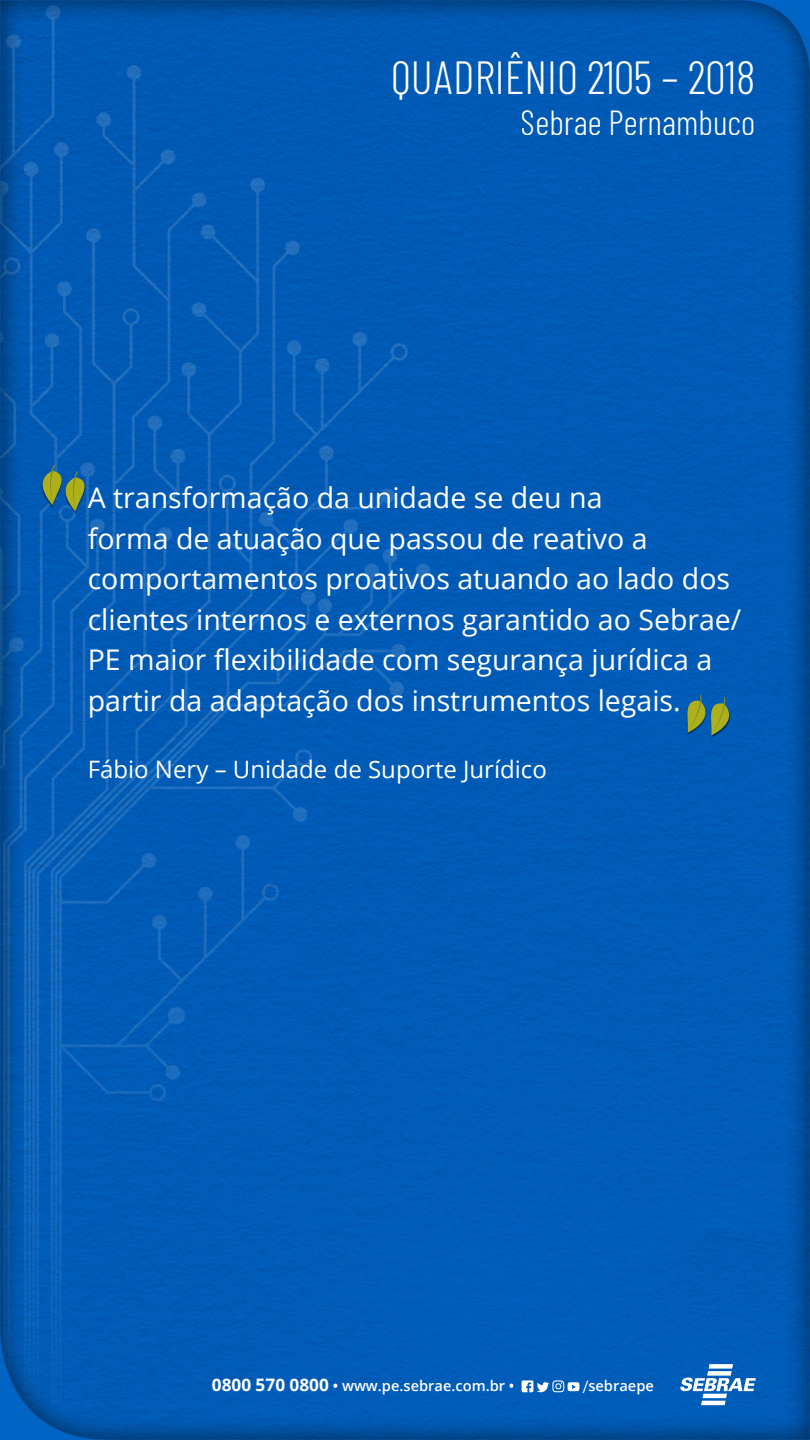
<style>
.page{position:relative;width:810px;height:1440px;background:#fff}
.page>*{position:absolute;margin:0;border:0;box-sizing:border-box;transform-origin:0 0}
.t1{font:300 46.42px "Barlow Condensed";color:#fff}
.t2{font:300 34.8px "Barlow Condensed";color:#fff}
.textos_qr{font:28.5px/40.5px "Open Sans";color:#fff}
.autoria{font:24px "Open Sans";color:#fff}
.t3{font:600 14.62px "Open Sans";color:#fff}
.s1{font-weight:700;font-size:17.25px}
.s2{font-family:"Calibri";font-weight:400}
</style>
<div class="page">
<img style="left:0;top:0;width:810px;height:1440px">
<div style="left:64px;top:477px;width:22px;height:37px;background:#000;opacity:.5"></div>
<svg style="left:30px;top:465px;width:61px;height:46px"></svg>
<div style="left:710px;top:703px;width:20px;height:35px;background:#000;opacity:.5"></div>
<svg style="left:684px;top:695px;width:57px;height:40px"></svg>
<svg style="left:522px;top:1380px;width:57px;height:12px"></svg>
<svg style="left:680px;top:1364px;width:76px;height:41px"></svg>
<h1 class="t1" style="left:390px;top:49px;width:366px">QUADRIÊNIO 2105 – 2018</h1>
<p class="t2" style="left:521px;top:100px;width:236px">Sebrae Pernambuco</p>
<p class="textos_qr" style="left:88px;top:477px;width:655px">A transformação da unidade se deu na<br>forma de atuação que passou de reativo a comportamentos proativos atuando ao lado dos clientes internos e externos garantido ao Sebrae/ PE maior flexibilidade com segurança jurídica a partir da adaptação dos instrumentos legais.</p>
<p class="autoria" style="left:88px;top:753px;width:461px">Fábio Nery – Unidade de Suporte Jurídico</p>
<p class="t3" style="left:212px;top:1376px;width:304px"><span class="s1">0800 570 0800</span> • www.pe.sebrae.com.br •</p>
<p class="t3" style="left:583px;top:1376px;width:73px"><span class="s2">/</span>sebraepe</p>
</div>
